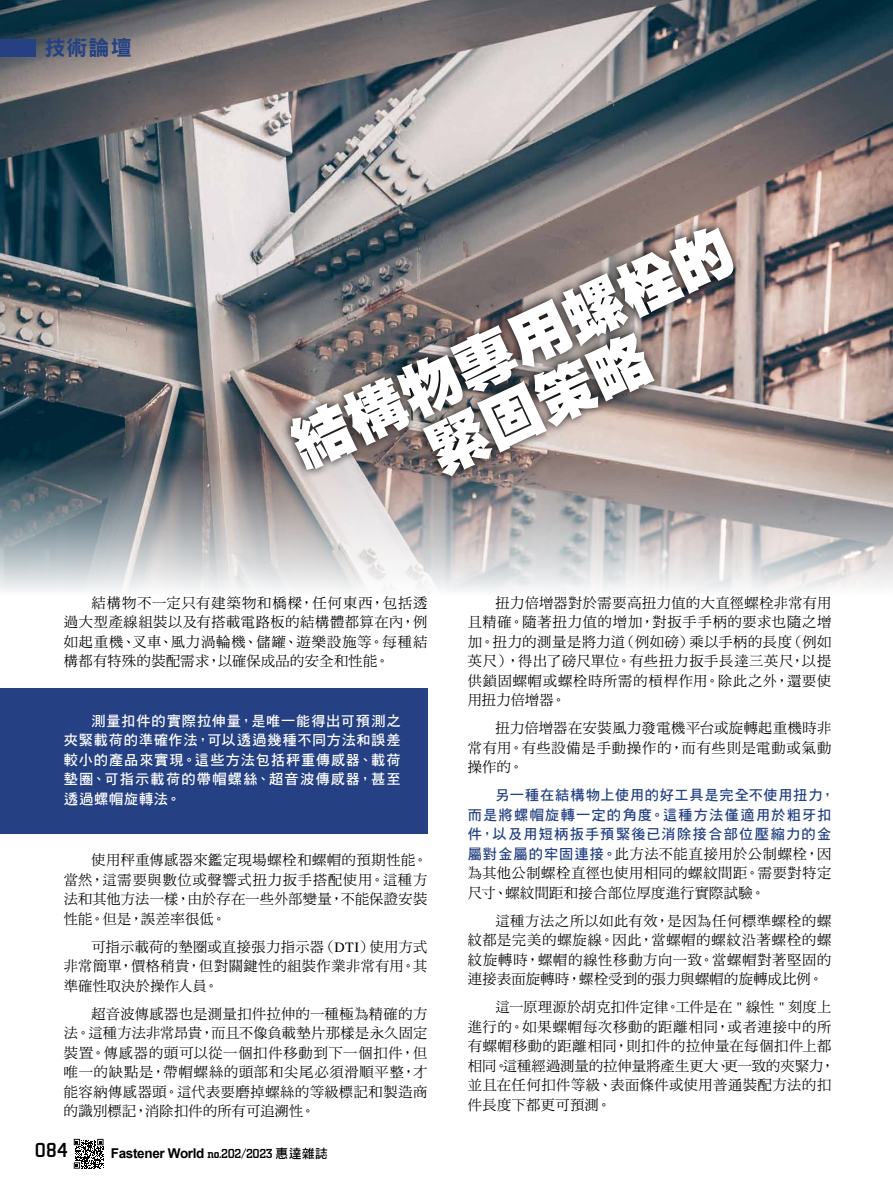
<style>
.page{position:relative;width:893px;height:1191px;background:#fff}
.page>*{position:absolute;margin:0;border:0;box-sizing:border-box;transform-origin:0 0}
.t1{font:60px/63px "DF Hei Std W12";color:#fff;text-align:center}
.t2{font:21px "DF Hei Std W9";color:#254183}
.t3{font:500 21px "City D";color:#000}
.t4{font:14.25px/19.5px "DF Ming Std W5";letter-spacing:.03em;color:#000;text-align:justify}
.t5{font:14.25px/19.5px "DF Hei Std W7";letter-spacing:.07em;color:#fff;text-align:justify}
.t6{font:14.25px/19.5px "DF Hei Std W7";letter-spacing:.07em;color:#254183}
.t7{font:700 13.5px "Arial";letter-spacing:-.025em;color:#000}
.s1{font-family:"Times LT Std"}
.s2{font-family:"City D";font-weight:500}
.s3{font-family:"DF Hei Std W7";font-weight:400;font-size:12.75px}
.s4{font-family:"DF Hei Std W7";color:#254183}
</style>
<div class="page">
<img style="left:0;top:0;width:893px;height:591px">
<div style="left:0;top:40px;width:36px;height:17px;background:#254183"></div>
<svg style="left:74px;top:1138px;width:30px;height:30px"></svg>
<img style="left:272px;top:209px;width:506px;height:333px">
<div style="left:0;top:688px;width:427px;height:145px;background:#254183"></div>
<h2 class="t2" style="left:45px;top:36px;width:89px">技術論壇</h2>
<h1 class="t1" style="left:281px;top:419px;width:481px;rotate:-25deg">結構物專用螺栓的緊固策略</h1>
<p class="t4" style="left:64px;top:592px;width:365px;text-indent:28px">結構物不一定只有建築物和橋樑，任何東西，包括透過大型產線組裝以及有搭載電路板的結構體都算在內，例如起重機、叉車、風力渦輪機、儲罐、遊樂設施等。每種結構都有特殊的裝配需求，以確保成品的安全和性能。</p>
<p class="t5" style="left:64px;top:710px;width:338px;text-indent:28px">測量扣件的實際拉伸量，是唯一能得出可預測之夾緊載荷的準確作法，可以透過幾種不同方法和誤差較小的產品來實現。這些方法包括秤重傳感器、載荷墊圈、可指示載荷的帶帽螺絲、超音波傳感器，甚至透過螺帽旋轉法。</p>
<p class="t4" style="left:64px;top:850px;width:365px;text-indent:28px">使用秤重傳感器來鑑定現場螺栓和螺帽的預期性能。當然，這需要與數位或聲響式扭力扳手搭配使用。這種方法和其他方法一樣，由於存在一些外部變量，不能保證安裝性能。但是，誤差率很低。</p>
<p class="t4" style="left:64px;top:936px;width:365px;text-indent:28px">可指示載荷的墊圈或直接張力指示器（<span class="s1">DTI</span>）使用方式非常簡單，價格稍貴，但對關鍵性的組裝作業非常有用。其準確性取決於操作人員。</p>
<p class="t4" style="left:64px;top:1003px;width:365px;text-indent:28px">超音波傳感器也是測量扣件拉伸的一種極為精確的方法。這種方法非常昂貴，而且不像負載墊片那樣是永久固定裝置。傳感器的頭可以從一個扣件移動到下一個扣件，但唯一的缺點是，帶帽螺絲的頭部和尖尾必須滑順平整，才能容納傳感器頭。這代表要磨掉螺絲的等級標記和製造商的識別標記，消除扣件的所有可追溯性。</p>
<h2 class="t3" style="left:35px;top:1138px;width:34px">084</h2>
<p class="t7" style="left:111px;top:1144px;width:219px">Fastener World <span class="s2">no.202/2023</span> <span class="s3">惠達雜誌</span></p>
<p class="t4" style="left:468px;top:592px;width:365px;text-indent:28px">扭力倍增器對於需要高扭力值的大直徑螺栓非常有用且精確。隨著扭力值的增加，對扳手手柄的要求也隨之增加。扭力的測量是將力道（例如磅）乘以手柄的長度（例如英尺），得出了磅尺單位。有些扭力扳手長達三英尺，以提供鎖固螺帽或螺栓時所需的槓桿作用。除此之外，還要使用扭力倍增器。</p>
<p class="t4" style="left:468px;top:718px;width:365px;text-indent:28px">扭力倍增器在安裝風力發電機平台或旋轉起重機時非常有用。有些設備是手動操作的，而有些則是電動或氣動操作的。</p>
<p class="t6" style="left:468px;top:785px;width:369px;text-indent:28px">另一種在結構物上使用的好工具是完全不使用扭力，而是將螺帽旋轉一定的角度。這種方法僅適用於粗牙扣件，以及用短柄扳手預緊後已消除接合部位壓縮力的金</p>
<p class="t4" style="left:468px;top:843px;width:365px"><span class="s4">屬對金屬的牢固連接。</span>此方法不能直接用於公制螺栓，因為其他公制螺栓直徑也使用相同的螺紋間距。需要對特定尺寸、螺紋間距和接合部位厚度進行實際試驗。</p>
<p class="t4" style="left:468px;top:910px;width:365px;text-indent:28px">這種方法之所以如此有效，是因為任何標準螺栓的螺紋都是完美的螺旋線。因此，當螺帽的螺紋沿著螺栓的螺紋旋轉時，螺帽的線性移動方向一致。當螺帽對著堅固的連接表面旋轉時，螺栓受到的張力與螺帽的旋轉成比例。</p>
<p class="t4" style="left:468px;top:997px;width:369px;text-align:left;text-indent:28px">這一原理源於胡克扣件定律。工件是在 <span class="s1">"</span> 線性 <span class="s1">"</span> 刻度上進行的。如果螺帽每次移動的距離相同，或者連接中的所有螺帽移動的距離相同，則扣件的拉伸量在每個扣件上都相同。這種經過測量的拉伸量將產生更大、更一致的夾緊力，並且在任何扣件等級、表面條件或使用普通裝配方法的扣件長度下都更可預測。</p>
</div>
